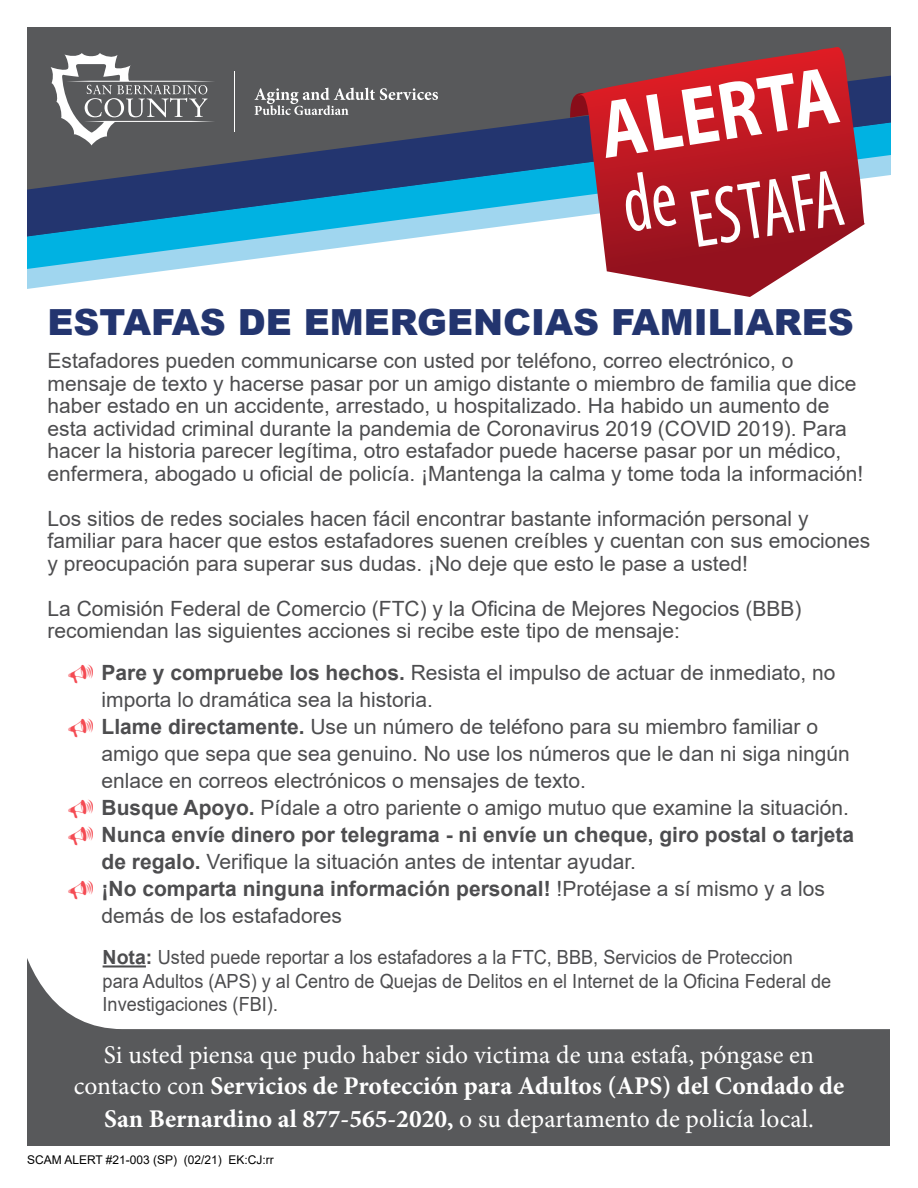
<style>
.page{position:relative;width:918px;height:1188px;background:#fff}
.page>*{position:absolute;margin:0;border:0;box-sizing:border-box;transform-origin:0 0}
.t1{font:condensed 82.5px "Myriad Pro";color:#fff;scale:.85 1}
.t2{font:700 82.5px "Myriad Pro";color:#fff;scale:.85 1}
.t3{font:900 36px "Arial";color:#23356f}
.t4{font:25.5px/30.6px "Minion Pro";color:#fff;text-align:center}
.t5{font:21px/27px "Arial";color:#4d4d4f}
.t6{font:19.5px/23.4px "Arial";color:#4d4d4f;scale:.93 1}
.t7{font:12px "Arial";color:#000}
.s1{font-weight:700}
</style>
<div class="page">
<div style="left:27px;top:27px;width:864px;height:49px;background:#58595b"></div>
<svg style="left:27px;top:958px;width:863px;height:187px;fill:#58595b"></svg>
<svg style="left:27px;top:76px;width:864px;height:47px;background:#53565d"></svg>
<svg style="left:27px;top:123px;width:864px;height:32px;background:#405069"></svg>
<svg style="left:27px;top:155px;width:864px;height:134px"></svg>
<hr style="left:103px;top:965px;width:43px;height:3px;background:#4d4d4f">
<hr style="left:235px;top:71px;width:1px;height:61px;background:#fff">
<svg style="left:51px;top:53px;width:164px;height:92px;background:#78797a"></svg>
<svg style="left:255px;top:88px;width:183px;height:27px;background:#7b7c7d"></svg>
<svg style="left:570px;top:93px;width:8px;height:25px"></svg>
<svg style="left:578px;top:47px;width:287px;height:250px;background:#af3b45"></svg>
<h1 class="t2" style="left:592px;top:78px;width:284px;rotate:-9deg">ALERTA</h1>
<h1 class="t1" style="left:619px;top:181px;width:258px;rotate:-9deg">de ESTAFA</h1>
<h2 class="t3" style="left:48px;top:296px;width:808px">ESTAFAS DE EMERGENCIAS FAMILIARES</h2>
<p class="t5" style="left:48px;top:350px;width:817px;line-height:22.5px">Estafadores pueden communicarse con usted por teléfono, correo electrónico, o mensaje de texto y hacerse pasar por un amigo distante o miembro de familia que dice haber estado en un accidente, arrestado, u hospitalizado. Ha habido un aumento de esta actividad criminal durante la pandemia de Coronavirus 2019 (COVID 2019). Para hacer la historia parecer legítima, otro estafador puede hacerse pasar por un médico, enfermera, abogado u oficial de policía. ¡Mantenga la calma y tome toda la información!</p>
<p class="t5" style="left:48px;top:507px;width:824px;line-height:22.5px">Los sitios de redes sociales hacen fácil encontrar bastante información personal y familiar para hacer que estos estafadores suenen creíbles y cuentan con sus emociones y preocupación para superar sus dudas. ¡No deje que esto le pase a usted!</p>
<p class="t5" style="left:48px;top:597px;width:755px;line-height:22.5px">La Comisión Federal de Comercio (FTC) y la Oficina de Mejores Negocios (BBB) recomiendan las siguientes acciones si recibe este tipo de mensaje:</p>
<p class="t5" style="left:101px;top:659px;width:754px"><span class="s1">Pare y compruebe los hechos.</span> Resista el impulso de actuar de inmediato, no importa lo dramática sea la historia.<br><span class="s1">Llame directamente.</span> Use un número de teléfono para su miembro familiar o amigo que sepa que sea genuino. No use los números que le dan ni siga ningún enlace en correos electrónicos o mensajes de texto.<br><span class="s1">Busque Apoyo.</span> Pídale a otro pariente o amigo mutuo que examine la situación.<br><span class="s1">Nunca envíe dinero por telegrama - ni envíe un cheque, giro postal o tarjeta de regalo.</span> Verifique la situación antes de intentar ayudar.<br><span class="s1">¡No comparta ninguna información personal!</span> !Protéjase a sí mismo y a los demás de los estafadores</p>
<p class="t6" style="left:103px;top:946px;width:785px"><span class="s1">Nota:</span> Usted puede reportar a los estafadores a la FTC, BBB, Servicios de Proteccion para Adultos (APS) y al Centro de Quejas de Delitos en el Internet de la Oficina Federal de<br>Investigaciones (FBI).</p>
<p class="t4" style="left:74px;top:1040px;width:772px">Si usted piensa que pudo haber sido victima de una estafa, póngase en contacto con <span class="s1">Servicios de Protección para Adultos (APS) del Condado de</span></p>
<p class="t4" style="left:104px;top:1104px;width:711px"><span class="s1">San Bernardino al 877‑565‑2020,</span> o su departamento de policía local.</p>
<p class="t7" style="left:27px;top:1151px;width:248px">SCAM ALERT #21-003 (SP) (02/21) EK:CJ:rr</p>
</div>
